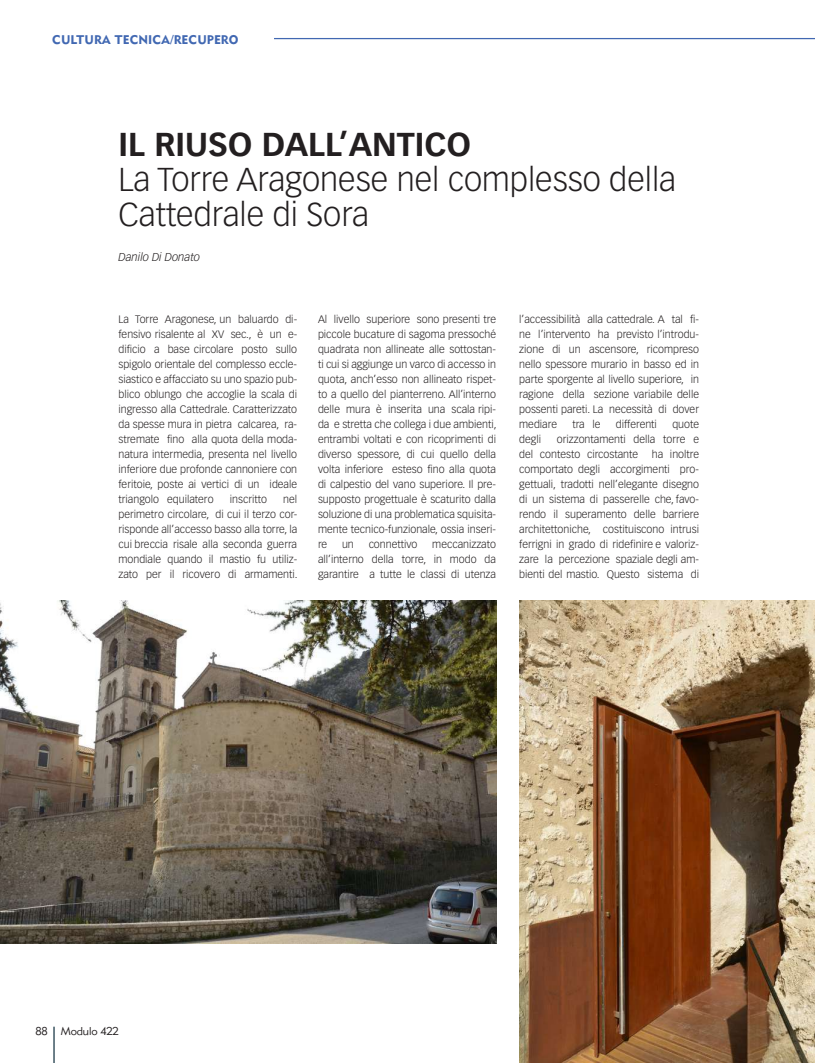
<style>
.page{position:relative;width:815px;height:1063px;background:#fff}
.page>*{position:absolute;margin:0;border:0;box-sizing:border-box;transform-origin:0 0}
.t1{font:300 32.5px/35px "Vectora LT Std";color:#231f20}
.t2{font:700 32.5px "Vectora LT Std";color:#231f20}
.t3{font:12.5px "Metro Black Two";color:#4168b2}
.t4{font:italic 300 11.25px "Vectora LT Std";color:#231f20}
.t5{font:11.25px "Metro Lite Two";letter-spacing:-.015em;color:#231f20}
.t6{font:300 10.62px/15px "Vectora LT Std";color:#231f20;text-align:justify}
</style>
<div class="page">
<hr style="left:53px;top:1027px;width:2px;height:36px;background:#647882">
<hr style="left:274px;top:38px;width:541px;height:1px;background:#4168b2">
<img style="left:0;top:601px;width:496px;height:342px">
<img style="left:519px;top:601px;width:296px;height:462px">
<p class="t3" style="left:52px;top:32px;width:188px">CULTURA TECNICA/RECUPERO</p>
<h1 class="t2" style="left:118px;top:124px;width:354px">IL RIUSO DALL’ANTICO</h1>
<h1 class="t1" style="left:118px;top:162px;width:559px">La Torre Aragonese nel complesso della<br>Cattedrale di Sora</h1>
<p class="t4" style="left:118px;top:250px;width:83px">Danilo Di Donato</p>
<p class="t6" style="left:118px;top:312px;width:180px">La Torre Aragonese, un baluardo di&shy;fensivo risalente al XV sec., è un e&shy;dificio a base circolare posto sullo spigolo orientale del complesso eccle&shy;siastico e affacciato su uno spazio pub&shy;blico oblungo che accoglie la scala di ingresso alla Cattedrale. Caratterizzato da spesse mura in pietra calcarea, ra&shy;stremate fino alla quota della moda&shy;natura intermedia, presenta nel livello inferiore due profonde cannoniere con feritoie, poste ai vertici di un ideale triangolo equilatero</p>
<p class="t6" style="left:118px;top:492px;width:181px;text-indent:165px">nel perimetro circolare, di cui il terzo cor&shy;risponde all’accesso basso alla torre, la cui breccia risale alla seconda guerra mondiale quando il mastio fu utiliz&shy;zato per il ricovero di armamenti.</p>
<p class="t6" style="left:230px;top:492px;width:39px">inscritto</p>
<p class="t6" style="left:318px;top:312px;width:180px">Al livello superiore sono presenti tre piccole bucature di sagoma pressoché quadrata non allineate alle sottostan&shy;ti cui si aggiunge un varco di accesso in quota, anch’esso non allineato rispet&shy;to a quello del pianterreno. All’interno delle mura è inserita una scala ripi&shy;da e stretta che collega i due ambienti, entrambi voltati e con ricoprimenti di diverso spessore, di cui quello della volta inferiore esteso fino alla quota di calpestio del vano superiore. Il pre&shy;supposto progettuale è scaturito dalla soluzione di una problematica squisita&shy;mente tecnico-funzionale, ossia inseri&shy;re</p>
<p class="t6" style="left:318px;top:537px;width:180px;text-indent:114px">meccanizzato all’interno della torre, in modo da garantire a tutte le classi di utenza</p>
<p class="t6" style="left:342px;top:537px;width:13px">un</p>
<p class="t6" style="left:369px;top:537px;width:50px">connettivo</p>
<p class="t6" style="left:519px;top:312px;width:181px">l’accessibilità alla cattedrale. A tal fi&shy;ne l’intervento ha previsto l’introdu&shy;zione di un ascensore, ricompreso nello spessore murario in basso ed in parte sporgente al livello superiore, in ragione della sezione variabile delle possenti pareti. La necessità di dover mediare</p>
<p class="t6" style="left:572px;top:417px;width:30px">tra le</p>
<p class="t6" style="left:616px;top:417px;width:43px">differenti</p>
<p class="t6" style="left:672px;top:417px;width:28px">quote</p>
<p class="t6" style="left:519px;top:432px;width:23px">degli</p>
<p class="t6" style="left:519px;top:432px;width:181px;text-indent:38px">orizzontamenti della torre e del contesto circostante</p>
<p class="t6" style="left:519px;top:447px;width:181px;text-indent:133px">ha inoltre comportato degli accorgimenti pro&shy;gettuali, tradotti nell’elegante disegno di un sistema di passerelle che, favo&shy;rendo il superamento delle barriere architettoniche, costituiscono intrusi ferrigni in grado di ridefinire e valoriz&shy;zare la percezione spaziale degli am&shy;bienti del mastio. Questo sistema di</p>
<p class="t5" style="left:35px;top:1025px;width:85px">88 Modulo 422</p>
</div>
